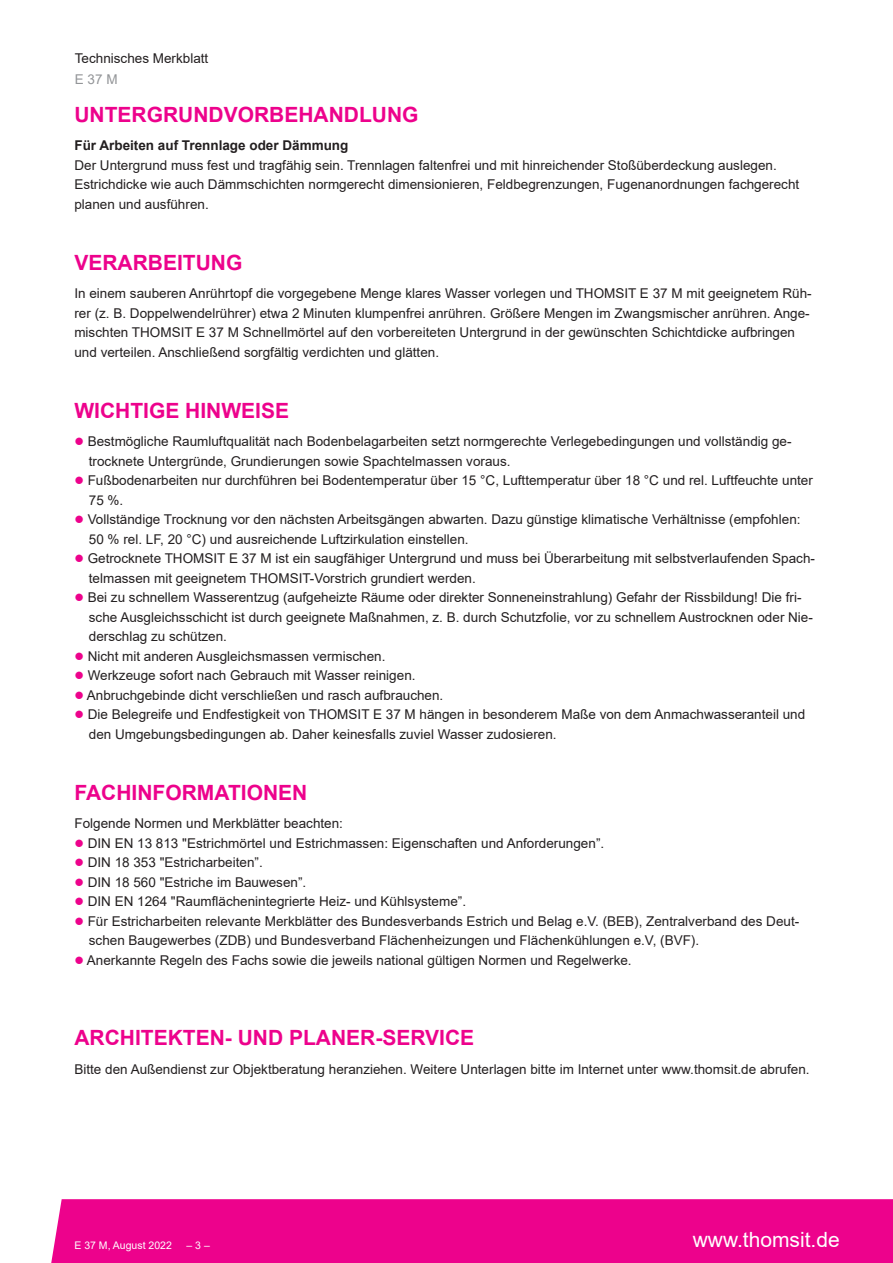
<style>
.page{position:relative;width:893px;height:1263px;background:#fff}
.page>*{position:absolute;margin:0;border:0;box-sizing:border-box;transform-origin:0 0}
.t1{font:700 21px "Arial";color:#ed028c}
.t2{font:21px "Arial";color:#fff}
.t3{font:13.5px/19.5px "Arial";color:#231f20}
.t4{font:700 13.5px "Arial";color:#231f20}
.t5{font:13.5px "Arial";color:#939598}
.t6{font:10.5px "Arial";color:#fff}
.s1{color:#ed028c}
</style>
<div class="page">
<div style="left:51px;top:1199px;width:842px;height:64px;background:#ed028c"></div>
<p class="t3" style="left:75px;top:49px;width:135px">Technisches Merkblatt</p>
<p class="t5" style="left:75px;top:72px;width:44px">E 37 M</p>
<h1 class="t1" style="left:74px;top:103px;width:346px">UNTERGRUNDVORBEHANDLUNG</h1>
<p class="t4" style="left:74px;top:138px;width:276px">Für Arbeiten auf Trennlage oder Dämmung</p>
<p class="t3" style="left:74px;top:155px;width:726px">Der Untergrund muss fest und tragfähig sein. Trennlagen faltenfrei und mit hinreichender Stoßüberdeckung auslegen.<br>Estrichdicke wie auch Dämmschichten normgerecht dimensionieren, Feldbegrenzungen, Fugenanordnungen fachgerecht planen und ausführen.</p>
<h1 class="t1" style="left:74px;top:251px;width:170px">VERARBEITUNG</h1>
<p class="t3" style="left:74px;top:284px;width:739px">In einem sauberen Anrührtopf die vorgegebene Menge klares Wasser vorlegen und THOMSIT E 37 M mit geeignetem Rüh&shy;rer (z. B. Doppelwendelrührer) etwa 2 Minuten klumpenfrei anrühren. Größere Mengen im Zwangsmischer anrühren. Ange&shy;mischten THOMSIT E 37 M Schnellmörtel auf den vorbereiteten Untergrund in der gewünschten Schichtdicke aufbringen und verteilen. Anschließend sorgfältig verdichten und glätten.</p>
<h1 class="t1" style="left:74px;top:398px;width:216px">WICHTIGE HINWEISE</h1>
<p class="t3" style="left:89px;top:432px;width:704px;text-indent:-14px"><span class="s1">●</span> Bestmögliche Raumluftqualität nach Bodenbelagarbeiten setzt normgerechte Verlegebedingungen und vollständig ge&shy;trocknete Untergründe, Grundierungen sowie Spachtelmassen voraus.</p>
<p class="t3" style="left:89px;top:471px;width:725px;text-indent:-14px"><span class="s1">●</span> Fußbodenarbeiten nur durchführen bei Bodentemperatur über 15 °C, Lufttemperatur über 18 °C und rel. Luftfeuchte unter<br>75 %.</p>
<p class="t3" style="left:89px;top:510px;width:713px;text-indent:-14px"><span class="s1">●</span> Vollständige Trocknung vor den nächsten Arbeitsgängen abwarten. Dazu günstige klimatische Verhältnisse (empfohlen:<br>50 % rel. LF, 20 °C) und ausreichende Luftzirkulation einstellen.</p>
<p class="t3" style="left:89px;top:549px;width:728px;text-indent:-14px"><span class="s1">●</span> Getrocknete THOMSIT E 37 M ist ein saugfähiger Untergrund und muss bei Überarbeitung mit selbstverlaufenden Spach&shy;telmassen mit geeignetem THOMSIT-Vorstrich grundiert werden.</p>
<p class="t3" style="left:89px;top:588px;width:726px;text-indent:-14px"><span class="s1">●</span> Bei zu schnellem Wasserentzug (aufgeheizte Räume oder direkter Sonneneinstrahlung) Gefahr der Rissbildung! Die fri&shy;sche Ausgleichsschicht ist durch geeignete Maßnahmen, z. B. durch Schutzfolie, vor zu schnellem Austrocknen oder Nie&shy;derschlag zu schützen.</p>
<p class="t3" style="left:74px;top:646px;width:313px"><span class="s1">●</span> Nicht mit anderen Ausgleichsmassen vermischen.</p>
<p class="t3" style="left:74px;top:666px;width:343px"><span class="s1">●</span> Werkzeuge sofort nach Gebrauch mit Wasser reinigen.</p>
<p class="t3" style="left:74px;top:685px;width:370px"><span class="s1">●</span> Anbruchgebinde dicht verschließen und rasch aufbrauchen.</p>
<p class="t3" style="left:89px;top:705px;width:718px;text-indent:-14px"><span class="s1">●</span> Die Belegreife und Endfestigkeit von THOMSIT E 37 M hängen in besonderem Maße von dem Anmachwasseranteil und den Umgebungsbedingungen ab. Daher keinesfalls zuviel Wasser zudosieren.</p>
<h1 class="t1" style="left:74px;top:780px;width:234px">FACHINFORMATIONEN</h1>
<p class="t3" style="left:74px;top:814px;width:270px">Folgende Normen und Merkblätter beachten:</p>
<p class="t3" style="left:74px;top:833px;width:531px"><span class="s1">●</span> DIN EN 13 813 "Estrichmörtel und Estrichmassen: Eigenschaften und Anforderungen”.</p>
<p class="t3" style="left:74px;top:853px;width:190px"><span class="s1">●</span> DIN 18 353 "Estricharbeiten”.</p>
<p class="t3" style="left:74px;top:872px;width:233px"><span class="s1">●</span> DIN 18 560 "Estriche im Bauwesen”.</p>
<p class="t3" style="left:74px;top:892px;width:393px"><span class="s1">●</span> DIN EN 1264 "Raumflächenintegrierte Heiz- und Kühlsysteme”.</p>
<p class="t3" style="left:89px;top:911px;width:712px;text-indent:-14px"><span class="s1">●</span> Für Estricharbeiten relevante Merkblätter des Bundesverbands Estrich und Belag e.V. (BEB), Zentralverband des Deut&shy;schen Baugewerbes (ZDB) und Bundesverband Flächenheizungen und Flächenkühlungen e.V, (BVF).</p>
<p class="t3" style="left:74px;top:950px;width:559px"><span class="s1">●</span> Anerkannte Regeln des Fachs sowie die jeweils national gültigen Normen und Regelwerke.</p>
<h1 class="t1" style="left:74px;top:1026px;width:401px">ARCHITEKTEN- UND PLANER-SERVICE</h1>
<p class="t3" style="left:74px;top:1059px;width:737px">Bitte den Außendienst zur Objektberatung heranziehen. Weitere Unterlagen bitte im Internet unter www.thomsit.de abrufen.</p>
<p class="t6" style="left:74px;top:1239px;width:99px">E 37 M, August 2022</p>
<p class="t6" style="left:186px;top:1239px;width:25px">– 3 –</p>
<h1 class="t2" style="left:693px;top:1228px;width:149px">www.thomsit.de</h1>
</div>
